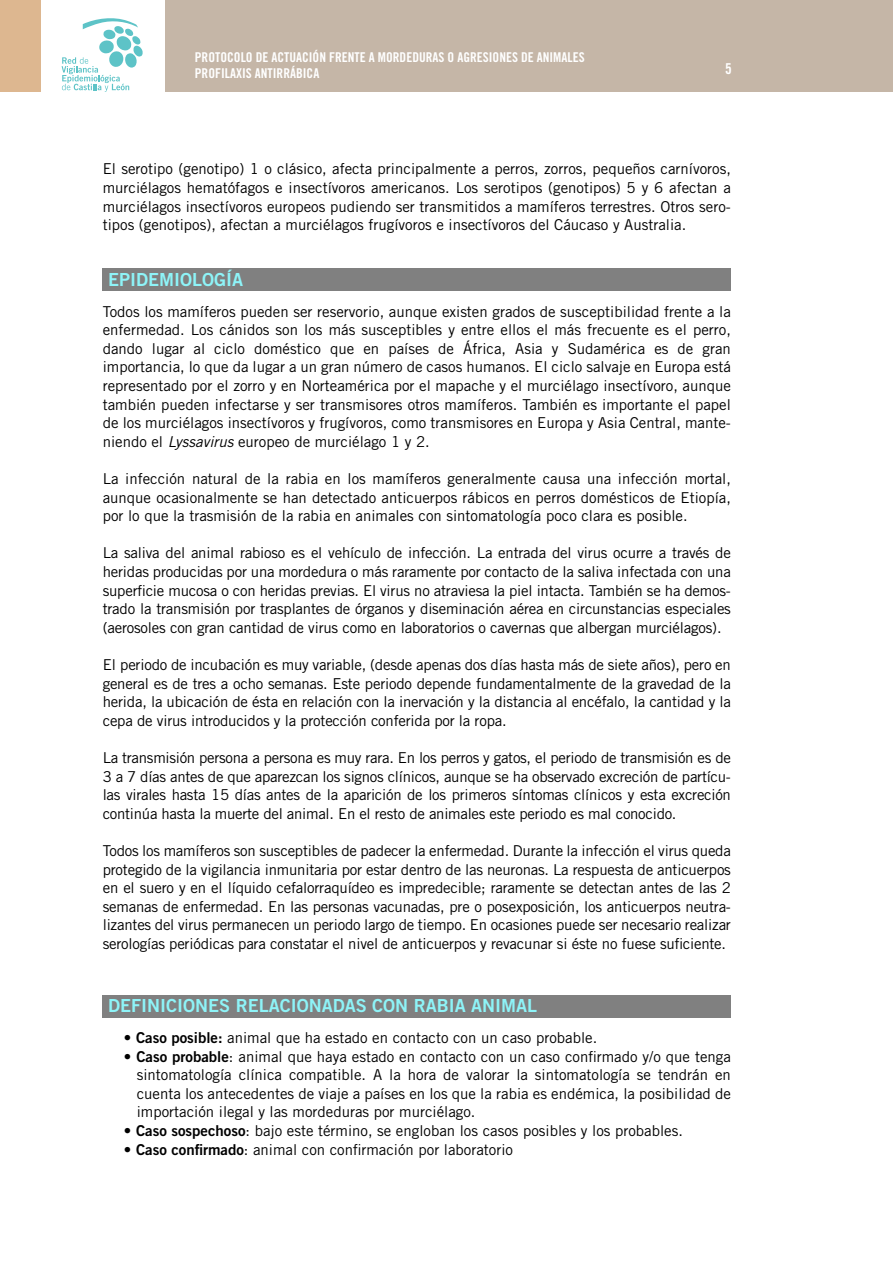
<style>
.page{position:relative;width:893px;height:1263px;background:#fff}
.page>*{position:absolute;margin:0;border:0;box-sizing:border-box;transform-origin:0 0}
.t1{font:18px "Trade Gothic LT Std Bd 2";color:#8ef4f8}
.t2{font:15px/18.6px "Trade Gothic LT Std";color:#000;text-align:justify}
.t3{font:15px "Trade Gothic LT Std Bd Cn 20";color:#fff}
.t4{font:13.5px/16.2px "Trade Gothic LT Std Bd Cn 20";color:#fff}
.s1{font-style:italic}
.s2{font-family:"Trade Gothic LT Std Bd 2"}
</style>
<div class="page">
<div style="left:165px;top:0;width:728px;height:91px;background:#c5b6a7"></div>
<div style="left:0;top:0;width:40px;height:91px;background:#ddb790"></div>
<div style="left:103px;top:269px;width:628px;height:22px;background:#808080"></div>
<div style="left:103px;top:995px;width:628px;height:22px;background:#808080"></div>
<svg style="left:62px;top:18px;width:81px;height:74px"></svg>
<p class="t4" style="left:195px;top:51px;width:391px">PROTOCOLO DE ACTUACIÓN FRENTE A MORDEDURAS O AGRESIONES DE ANIMALES<br>PROFILAXIS ANTIRRÁBICA</p>
<p class="t3" style="left:725px;top:63px;width:8px">5</p>
<p class="t2" style="left:103px;top:162px;width:630px">El serotipo (genotipo) 1 o clásico, afecta principalmente a perros, zorros, pequeños carnívoros, murciélagos hematófagos e insectívoros americanos. Los serotipos (genotipos) 5 y 6 afectan a murciélagos insectívoros europeos pudiendo ser transmitidos a mamíferos terrestres. Otros sero&shy;tipos (genotipos), afectan a murciélagos frugívoros e insectívoros del Cáucaso y Australia.</p>
<p class="t1" style="left:108px;top:273px;width:137px">EPIDEMIOLOGÍA</p>
<p class="t2" style="left:103px;top:304px;width:630px">Todos los mamíferos pueden ser reservorio, aunque existen grados de susceptibilidad frente a la enfermedad. Los cánidos son los más susceptibles y entre ellos el más frecuente es el perro, dando lugar al ciclo doméstico que en países de África, Asia y Sudamérica es de gran importancia, lo que da lugar a un gran número de casos humanos. El ciclo salvaje en Europa está representado por el zorro y en Norteamérica por el mapache y el murciélago insectívoro, aunque también pueden infectarse y ser transmisores otros mamíferos. También es importante el papel de los murciélagos insectívoros y frugívoros, como transmisores en Europa y Asia Central, mante&shy;niendo el <span class="s1">Lyssavirus</span> europeo de murciélago 1 y 2.</p>
<p class="t2" style="left:103px;top:471px;width:630px">La infección natural de la rabia en los mamíferos generalmente causa una infección mortal, aunque ocasionalmente se han detectado anticuerpos rábicos en perros domésticos de Etiopía, por lo que la trasmisión de la rabia en animales con sintomatología poco clara es posible.</p>
<p class="t2" style="left:103px;top:546px;width:630px">La saliva del animal rabioso es el vehículo de infección. La entrada del virus ocurre a través de heridas producidas por una mordedura o más raramente por contacto de la saliva infectada con una superficie mucosa o con heridas previas. El virus no atraviesa la piel intacta. También se ha demos&shy;trado la transmisión por trasplantes de órganos y diseminación aérea en circunstancias especiales (aerosoles con gran cantidad de virus como en laboratorios o cavernas que albergan murciélagos).</p>
<p class="t2" style="left:103px;top:657px;width:630px">El periodo de incubación es muy variable, (desde apenas dos días hasta más de siete años), pero en general es de tres a ocho semanas. Este periodo depende fundamentalmente de la gravedad de la herida, la ubicación de ésta en relación con la inervación y la distancia al encéfalo, la cantidad y la cepa de virus introducidos y la protección conferida por la ropa.</p>
<p class="t2" style="left:103px;top:750px;width:630px">La transmisión persona a persona es muy rara. En los perros y gatos, el periodo de transmisión es de 3 a 7 días antes de que aparezcan los signos clínicos, aunque se ha observado excreción de partícu&shy;las virales hasta 15 días antes de la aparición de los primeros síntomas clínicos y esta excreción continúa hasta la muerte del animal. En el resto de animales este periodo es mal conocido.</p>
<p class="t2" style="left:103px;top:843px;width:630px">Todos los mamíferos son susceptibles de padecer la enfermedad. Durante la infección el virus queda protegido de la vigilancia inmunitaria por estar dentro de las neuronas. La respuesta de anticuerpos en el suero y en el líquido cefalorraquídeo es impredecible; raramente se detectan antes de las 2 semanas de enfermedad. En las personas vacunadas, pre o posexposición, los anticuerpos neutra&shy;lizantes del virus permanecen un periodo largo de tiempo. En ocasiones puede ser necesario realizar serologías periódicas para constatar el nivel de anticuerpos y revacunar si éste no fuese suficiente.</p>
<p class="t1" style="left:108px;top:999px;width:430px">DEFINICIONES RELACIONADAS CON RABIA ANIMAL</p>
<p class="t2" style="left:124px;top:1030px;width:475px"><span class="s2">• Caso posible:</span> animal que ha estado en contacto con un caso probable.</p>
<p class="t2" style="left:137px;top:1049px;width:596px;text-indent:-13px"><span class="s2">• Caso probable</span>: animal que haya estado en contacto con un caso confirmado y/o que tenga sintomatología clínica compatible. A la hora de valorar la sintomatología se tendrán en cuenta los antecedentes de viaje a países en los que la rabia es endémica, la posibilidad de importación ilegal y las mordeduras por murciélago.</p>
<p class="t2" style="left:124px;top:1123px;width:561px"><span class="s2">• Caso sospechoso</span>: bajo este término, se engloban los casos posibles y los probables.</p>
<p class="t2" style="left:124px;top:1142px;width:391px"><span class="s2">• Caso confirmado</span>: animal con confirmación por laboratorio</p>
</div>
